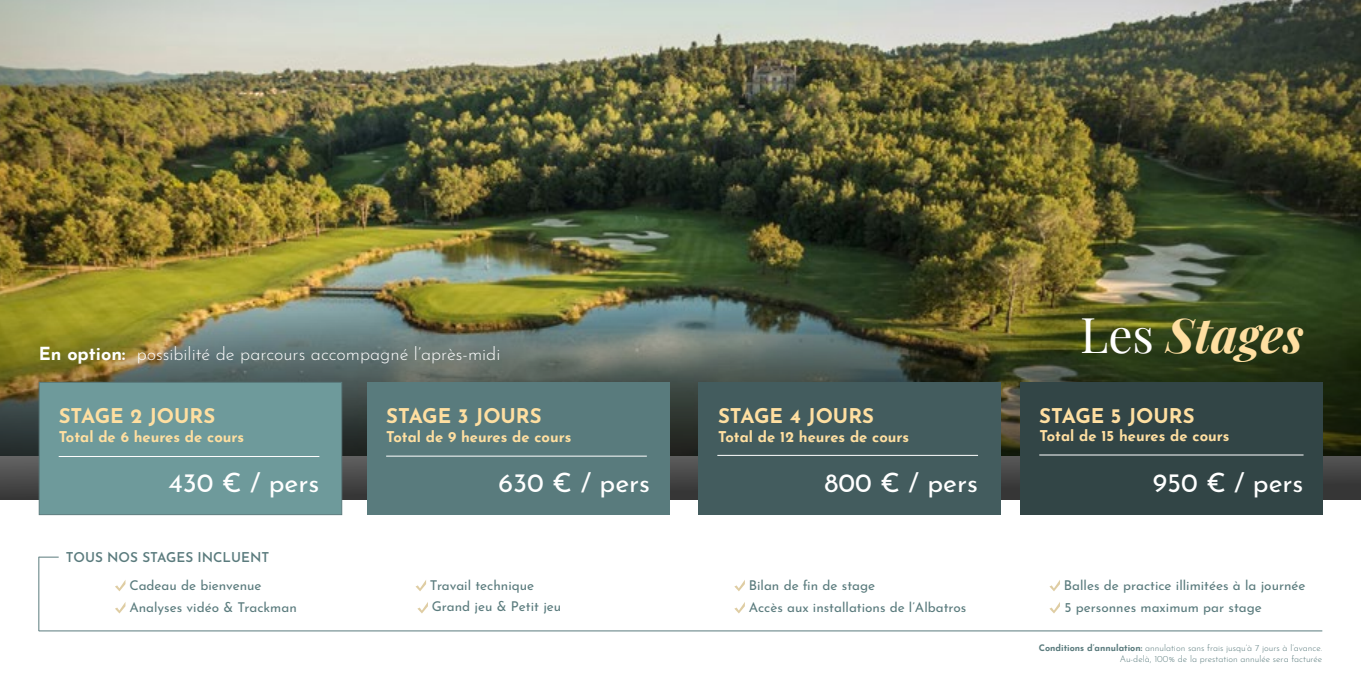
<style>
.page{position:relative;width:1361px;height:681px;background:#fff}
.page>*{position:absolute;margin:0;border:0;box-sizing:border-box;transform-origin:0 0}
.t1{font:italic 700 48px "Playfair Display";color:#ffdfa1}
.t2{font:26.7px "Josefin Sans";color:#fff}
.t3{font:700 20.25px "Josefin Sans";color:#ffdfa1}
.t4{font:300 18px "Josefin Sans";color:#fff}
.t5{font:700 14.85px "Josefin Sans";color:#ffdfa1}
.t6{font:13.5px "Josefin Sans";color:#5a7b7d}
.t7{font:600 13.5px "Josefin Sans";color:#5a7b7d}
.t8{font:300 9px/10.8px "Josefin Sans";color:#5a7b7d;text-align:right}
.s1{font-weight:700}
.s2{font-weight:400;font-style:normal;color:#fff}
</style>
<div class="page">
<img style="left:0;top:0;width:1361px;height:283px">
<img style="left:0;top:283px;width:1361px;height:216px">
<div style="left:39px;top:382px;width:303px;height:132px;background:#6e9a9b;border:1px solid #5a7b7d"></div>
<div style="left:367px;top:382px;width:302px;height:132px;background:#597b7d"></div>
<div style="left:698px;top:382px;width:303px;height:132px;background:#435c5e"></div>
<div style="left:1020px;top:382px;width:302px;height:132px;background:#324546"></div>
<svg style="left:415px;top:580px;width:11px;height:11px"></svg>
<svg style="left:115px;top:580px;width:10px;height:11px"></svg>
<svg style="left:1049px;top:602px;width:11px;height:11px"></svg>
<svg style="left:734px;top:580px;width:11px;height:11px"></svg>
<svg style="left:417px;top:602px;width:11px;height:11px"></svg>
<svg style="left:734px;top:602px;width:11px;height:11px"></svg>
<hr style="left:59px;top:456px;width:260px;height:1px;background:#fff">
<hr style="left:386px;top:455px;width:261px;height:1px;background:#fff">
<hr style="left:717px;top:455px;width:261px;height:1px;background:#fff">
<hr style="left:1039px;top:454px;width:264px;height:1px;background:#fff">
<svg style="left:115px;top:603px;width:10px;height:10px"></svg>
<svg style="left:1049px;top:580px;width:11px;height:11px"></svg>
<svg style="left:40px;top:556px;width:19px;height:1px"></svg>
<hr style="left:39px;top:630px;width:1283px;height:1px;background:#5a7b7d">
<hr style="left:39px;top:556px;width:1px;height:74px;background:#5a7b7d">
<h3 class="t4" style="left:39px;top:340px;width:463px"><span class="s1">En option:</span> possibilité de parcours accompagné l’après-midi</h3>
<h1 class="t1" style="left:1080px;top:296px;width:225px"><span class="s2">Les</span> Stages</h1>
<h3 class="t3" style="left:59px;top:397px;width:158px">STAGE 2 JOURS</h3>
<h3 class="t3" style="left:386px;top:397px;width:157px">STAGE 3 JOURS</h3>
<h3 class="t3" style="left:718px;top:397px;width:157px">STAGE 4 JOURS</h3>
<h3 class="t3" style="left:1039px;top:397px;width:157px">STAGE 5 JOURS</h3>
<p class="t5" style="left:59px;top:423px;width:187px">Total de 6 heures de cours</p>
<p class="t5" style="left:386px;top:423px;width:187px">Total de 9 heures de cours</p>
<p class="t5" style="left:718px;top:423px;width:192px">Total de 12 heures de cours</p>
<p class="t5" style="left:1039px;top:423px;width:191px">Total de 15 heures de cours</p>
<h2 class="t2" style="left:169px;top:460px;width:152px">430 € / pers</h2>
<h2 class="t2" style="left:499px;top:460px;width:153px">630 € / pers</h2>
<h2 class="t2" style="left:824px;top:460px;width:155px">800 € / pers</h2>
<h2 class="t2" style="left:1152px;top:460px;width:152px">950 € / pers</h2>
<p class="t7" style="left:66px;top:545px;width:205px">TOUS NOS STAGES INCLUENT</p>
<p class="t6" style="left:129px;top:573px;width:134px">Cadeau de bienvenue</p>
<p class="t6" style="left:430px;top:573px;width:106px">Travail technique</p>
<p class="t6" style="left:749px;top:573px;width:128px">Bilan de fin de stage</p>
<p class="t6" style="left:1064px;top:573px;width:243px">Balles de practice illimitées à la journée</p>
<p class="t6" style="left:129px;top:595px;width:169px">Analyses vidéo &amp; Trackman</p>
<p class="t6" style="left:432px;top:595px;width:131px">Grand jeu &amp; Petit jeu</p>
<p class="t6" style="left:749px;top:595px;width:219px">Accès aux installations de l’Albatros</p>
<p class="t6" style="left:1064px;top:595px;width:199px">5 personnes maximum par stage</p>
<p class="t8" style="left:1038px;top:641px;width:285px"><span class="s1">Conditions d’annulation:</span> annulation sans frais jusqu’à 7 jours à l’avance.<br>Au-delà, 100% de la prestation annulée sera facturée</p>
</div>
